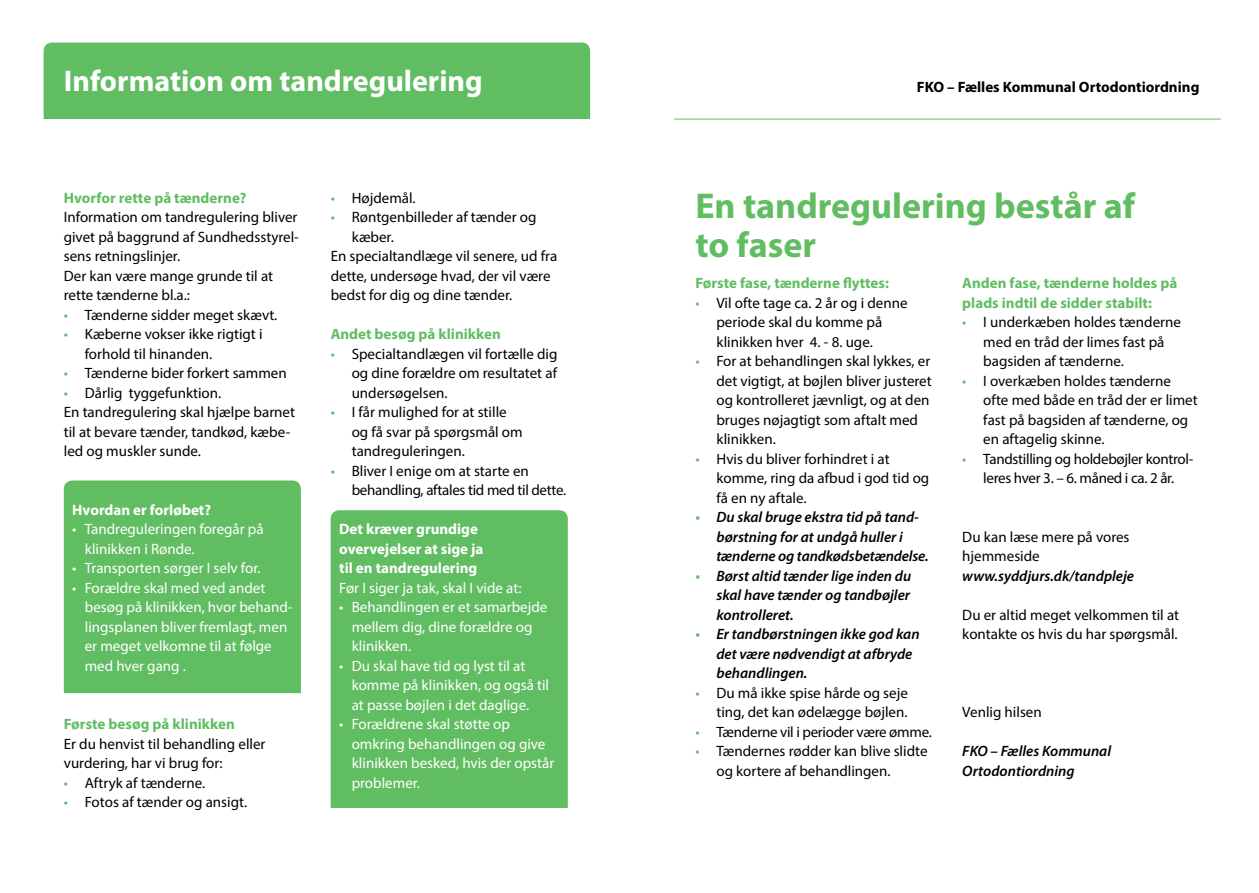
<style>
.page{position:relative;width:1259px;height:893px;background:#fff}
.page>*{position:absolute;margin:0;border:0;box-sizing:border-box;transform-origin:0 0}
.t1{font:700 36px/39px "Myriad Pro";color:#61bd62}
.t2{font:700 30px "Myriad Pro";color:#fff}
.t3{font:15px/19.5px "Myriad Pro";color:#000}
.t4{font:15px/19.5px "Myriad Pro";color:#fff}
.t5{font:italic 600 15px/19.5px "Myriad Pro";color:#000}
.t6{font:15px/19.5px "Myriad Pro";letter-spacing:-.02em;color:#000}
.t7{font:700 15px/19.5px "Myriad Pro";color:#61bd62}
.t8{font:700 15px/19.5px "Myriad Pro";color:#fff}
.t9{font:700 15px "Myriad Pro";color:#000}
.s1{color:#61bd62}
</style>
<div class="page">
<div style="left:64px;top:480px;width:237px;height:213px;background:#61bd62"></div>
<div style="left:331px;top:510px;width:237px;height:298px;background:#61bd62"></div>
<div style="left:44px;top:43px;width:546px;height:76px;background:#61bd62"></div>
<hr style="left:674px;top:119px;width:546px;height:1px;background:#61bd62">
<h2 class="t2" style="left:64px;top:61px;width:420px">Information om tandregulering</h2>
<p class="t7" style="left:64px;top:187px;width:184px">Hvorfor rette på tænderne?</p>
<p class="t3" style="left:64px;top:207px;width:237px">Information om tandregulering bliver givet på baggrund af Sundhedsstyrel&shy;sens retningslinjer.<br>Der kan være mange grunde til at rette tænderne bl.a.:</p>
<p class="t3" style="left:64px;top:305px;width:215px"><span class="s1">•</span> Tænderne sidder meget skævt.</p>
<p class="t3" style="left:85px;top:324px;width:179px;text-indent:-21px"><span class="s1">•</span> Kæberne vokser ikke rigtigt i forhold til hinanden.</p>
<p class="t3" style="left:64px;top:363px;width:224px"><span class="s1">•</span> Tænderne bider forkert sammen</p>
<p class="t3" style="left:64px;top:383px;width:233px"><span class="s1">•</span> Dårlig tyggefunktion.<br>En tandregulering skal hjælpe barnet til at bevare tænder, tandkød, kæbe&shy;led og muskler sunde.</p>
<p class="t8" style="left:72px;top:499px;width:140px">Hvordan er forløbet?</p>
<p class="t4" style="left:85px;top:519px;width:180px;text-indent:-12px">• Tandreguleringen foregår på klinikken i Rønde.</p>
<p class="t4" style="left:72px;top:558px;width:190px">• Transporten sørger I selv for.</p>
<p class="t4" style="left:85px;top:578px;width:209px;text-indent:-12px">• Forældre skal med ved andet besøg på klinikken, hvor behand&shy;lingsplanen bliver fremlagt, men er meget velkomne til at følge med hver gang .</p>
<p class="t7" style="left:64px;top:714px;width:172px">Første besøg på klinikken</p>
<p class="t3" style="left:64px;top:734px;width:203px">Er du henvist til behandling eller vurdering, har vi brug for:</p>
<p class="t3" style="left:64px;top:773px;width:143px"><span class="s1">•</span> Aftryk af tænderne.</p>
<p class="t3" style="left:64px;top:792px;width:185px"><span class="s1">•</span> Fotos af tænder og ansigt.</p>
<p class="t3" style="left:331px;top:188px;width:86px"><span class="s1">•</span> Højdemål.</p>
<p class="t3" style="left:331px;top:207px;width:207px"><span class="s1">•</span> Røntgenbilleder af tænder og</p>
<p class="t3" style="left:352px;top:227px;width:44px">kæber.</p>
<p class="t3" style="left:331px;top:246px;width:228px">En specialtandlæge vil senere, ud fra</p>
<p class="t3" style="left:331px;top:266px;width:221px">dette, undersøge hvad, der vil være</p>
<p class="t3" style="left:331px;top:285px;width:183px">bedst for dig og dine tænder.</p>
<p class="t7" style="left:331px;top:324px;width:172px">Andet besøg på klinikken</p>
<p class="t3" style="left:352px;top:344px;width:207px;text-align:justify;text-indent:-21px"><span class="s1">•</span> Specialtandlægen vil fortælle dig og dine forældre om resultatet af undersøgelsen.</p>
<p class="t3" style="left:352px;top:402px;width:172px;text-indent:-21px"><span class="s1">•</span> I får mulighed for at stille og få svar på spørgsmål om tandreguleringen.</p>
<p class="t6" style="left:352px;top:461px;width:216px;text-indent:-21px"><span class="s1">•</span> Bliver I enige om at starte en behandling, aftales tid med til dette.</p>
<p class="t8" style="left:339px;top:519px;width:146px">Det kræver grundige overvejelser at sige ja til en tandregulering</p>
<p class="t4" style="left:339px;top:578px;width:184px">Før I siger ja tak, skal I vide at:</p>
<p class="t4" style="left:352px;top:597px;width:197px;text-indent:-12px">• Behandlingen er et samarbejde mellem dig, dine forældre og klinikken.</p>
<p class="t4" style="left:352px;top:656px;width:199px;text-indent:-12px">• Du skal have tid og lyst til at komme på klinikken, og også til at passe bøjlen i det daglige.</p>
<p class="t4" style="left:352px;top:714px;width:204px;text-indent:-12px">• Forældrene skal støtte op omkring behandlingen og give klinikken besked, hvis der opstår problemer.</p>
<p class="t9" style="left:917px;top:77px;width:284px">FKO – Fælles Kommunal Ortodontiordning</p>
<h1 class="t1" style="left:695px;top:186px;width:441px">En tandregulering består af to faser</h1>
<p class="t7" style="left:695px;top:273px;width:195px">Første fase, tænderne flyttes:</p>
<p class="t3" style="left:716px;top:292px;width:193px;text-indent:-21px"><span class="s1">•</span> Vil ofte tage ca. 2 år og i denne periode skal du komme på klinikken hver 4. - 8. uge.</p>
<p class="t3" style="left:716px;top:351px;width:217px;text-indent:-21px"><span class="s1">•</span> For at behandlingen skal lykkes, er det vigtigt, at bøjlen bliver justeret og kontrolleret jævnligt, og at den bruges nøjagtigt som aftalt med klinikken.</p>
<p class="t3" style="left:716px;top:448px;width:214px;text-indent:-21px"><span class="s1">•</span> Hvis du bliver forhindret i at komme, ring da afbud i god tid og få en ny aftale.</p>
<p class="t5" style="left:716px;top:507px;width:214px;text-indent:-21px"><span class="s1">•</span> Du skal bruge ekstra tid på tand&shy;børstning for at undgå huller i tænderne og tandkødsbetændelse.</p>
<p class="t5" style="left:716px;top:565px;width:196px;text-align:justify;text-indent:-21px"><span class="s1">•</span> Børst altid tænder lige inden du skal have tænder og tandbøjler kontrolleret.</p>
<p class="t5" style="left:716px;top:624px;width:205px;text-indent:-21px"><span class="s1">•</span> Er tandbørstningen ikke god kan det være nødvendigt at afbryde behandlingen.</p>
<p class="t3" style="left:695px;top:682px;width:214px;text-align:right"><span class="s1">•</span> Du må ikke spise hårde og seje ting, det kan ødelægge bøjlen.</p>
<p class="t6" style="left:695px;top:721px;width:238px"><span class="s1">•</span> Tænderne vil i perioder være ømme.</p>
<p class="t3" style="left:716px;top:741px;width:213px;text-indent:-21px"><span class="s1">•</span> Tændernes rødder kan blive slidte og kortere af behandlingen.</p>
<p class="t7" style="left:962px;top:273px;width:216px">Anden fase, tænderne holdes på plads indtil de sidder stabilt:</p>
<p class="t3" style="left:983px;top:312px;width:199px;text-indent:-21px"><span class="s1">•</span> I underkæben holdes tænderne med en tråd der limes fast på bagsiden af tænderne.</p>
<p class="t3" style="left:983px;top:370px;width:216px;text-indent:-21px"><span class="s1">•</span> I overkæben holdes tænderne ofte med både en tråd der er limet fast på bagsiden af tænderne, og en aftagelig skinne.</p>
<p class="t6" style="left:962px;top:448px;width:232px;text-align:center"><span class="s1">•</span> Tandstilling og holdebøjler kontrol&shy;leres hver 3. – 6. måned i ca. 2 år.</p>
<p class="t3" style="left:962px;top:526px;width:169px">Du kan læse mere på vores hjemmeside</p>
<p class="t5" style="left:962px;top:565px;width:173px">www.syddjurs.dk/tandpleje</p>
<p class="t3" style="left:962px;top:604px;width:218px">Du er altid meget velkommen til at kontakte os hvis du har spørgsmål.</p>
<p class="t3" style="left:962px;top:702px;width:81px">Venlig hilsen</p>
<p class="t5" style="left:962px;top:741px;width:150px">FKO – Fælles Kommunal<br>Ortodontiordning</p>
</div>
